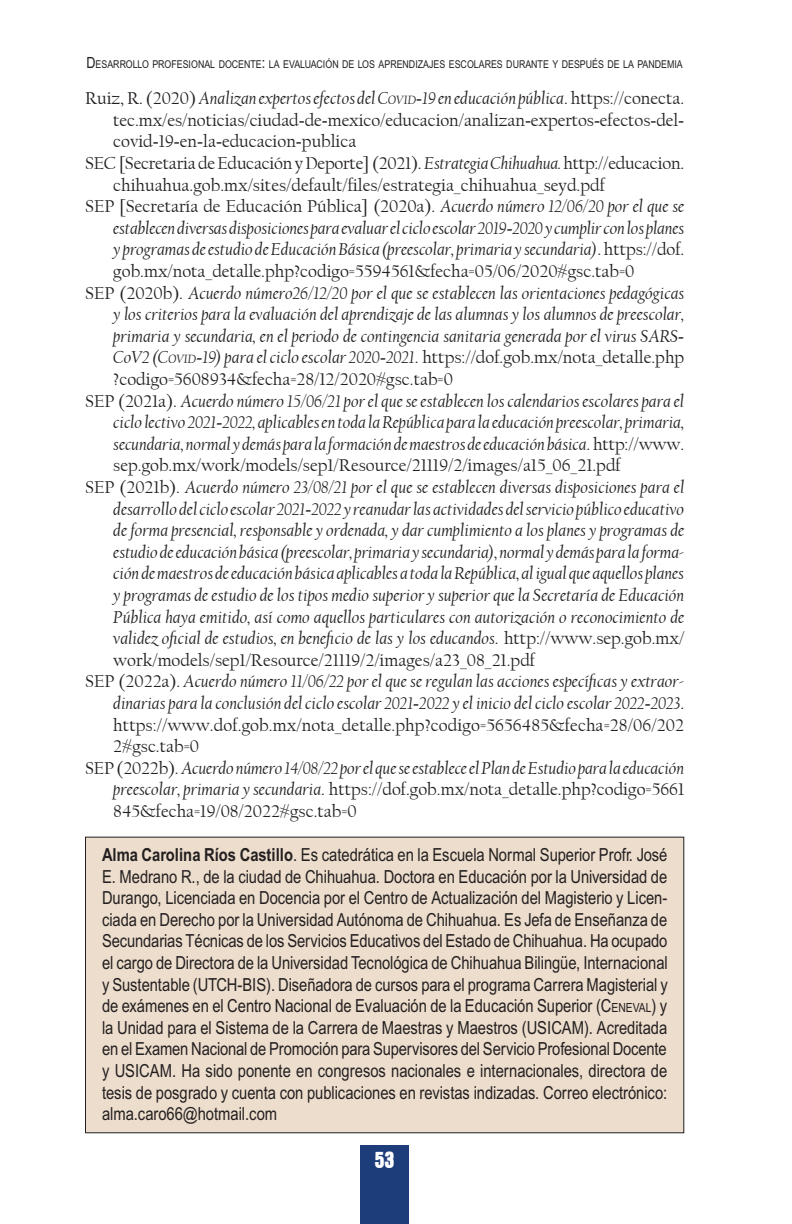
<style>
.page{position:relative;width:792px;height:1224px;background:#fff}
.page>*{position:absolute;margin:0;border:0;box-sizing:border-box;transform-origin:0 0}
.t1{font:700 condensed 24px "Aurora BT";color:#fff}
.t2{font:italic 18px "Californian FB";color:#231f20}
.t3{font:18px/21.6px "Arial Narrow MT Std";color:#231f20;text-align:justify}
.t4{font:18px "Californian FB";color:#231f20}
.t5{font:10.8px "Arial Narrow MT Std";color:#231f20}
.s1{font-size:15.4px}
.s2{font-style:normal}
.s3{font-style:inherit}
.s4{font-size:12.6px}
.s5{font-family:"Times New Roman"}
.s6{font-style:italic}
.s7{font-style:italic;font-size:12.6px}
.s8{font-family:"Times New Roman";font-style:italic}
.s9{font-weight:700}
</style>
<div class="page">
<div style="left:360px;top:1146px;width:49px;height:78px;background:#1d3c7a"></div>
<div style="left:86px;top:837px;width:598px;height:296px;background:#ecddcc"></div>
<div style="left:85px;top:837px;width:599px;height:296px;border:1px solid #231f20"></div>
<p class="t5" style="left:87px;top:58px;width:598px"><span class="s1">D</span>ESARROLLO PROFESIONAL DOCENTE<span class="s1">:</span> LA EVALUACIÓN DE LOS APRENDIZAJES ESCOLARES DURANTE Y DESPUÉS DE LA PANDEMIA</p>
<p class="t2" style="left:85px;top:88px;width:601px"><span class="s2">Ruiz, R. (2020)</span> Analizan expertos efectos del <span class="s3">C</span><span class="s4">OVID</span><span class="s5">-</span>19 en educación pública<span class="s2">. https://conecta.</span></p>
<p class="t4" style="left:113px;top:110px;width:573px">tec.mx/es/noticias/ciudad<span class="s5">-</span>de<span class="s5">-</span>mexico/educacion/analizan<span class="s5">-</span>expertos<span class="s5">-</span>efectos<span class="s5">-</span>del<span class="s5">-</span></p>
<p class="t4" style="left:113px;top:131px;width:245px">covid<span class="s5">-</span>19<span class="s5">-</span>en<span class="s5">-</span>la<span class="s5">-</span>educacion<span class="s5">-</span>publica</p>
<p class="t4" style="left:85px;top:153px;width:601px">SEC [Secretaria de Educación y Deporte] (2021). <span class="s6">Estrategia Chihuahua.</span> http://educacion.</p>
<p class="t4" style="left:113px;top:175px;width:493px">chihuahua.gob.mx/sites/default/files/estrategia_chihuahua_seyd.pdf</p>
<p class="t4" style="left:85px;top:196px;width:601px">SEP [Secretaría de Educación Pública] (2020a). <span class="s6">Acuerdo número 12/06/20 por el que se</span></p>
<p class="t2" style="left:113px;top:218px;width:572px">establecen diversas disposiciones para evaluar el ciclo escolar 2019<span class="s5">-</span>2020y cumplir con los planes</p>
<p class="t2" style="left:113px;top:239px;width:573px">y programas de estudio de Educación Básica (preescolar, primaria y secundaria)<span class="s2">. https://dof.</span></p>
<p class="t4" style="left:113px;top:261px;width:523px">gob.mx/nota_detalle.php?codigo=5594561&amp;fecha=05/06/2020#gsc.tab=0</p>
<p class="t2" style="left:85px;top:283px;width:601px"><span class="s2">SEP (2020b).</span> Acuerdo número26/12/20 por el que se establecen las orientaciones pedagógicas</p>
<p class="t2" style="left:113px;top:304px;width:572px">y los criterios para la evaluación del aprendizaje de las alumnas y los alumnos de preescolar,</p>
<p class="t2" style="left:113px;top:326px;width:573px">primaria y secundaria, en el periodo de contingencia sanitaria generada por el virus SARS<span class="s5">-</span></p>
<p class="t4" style="left:113px;top:347px;width:573px"><span class="s6">CoV2 (</span><span class="s6">C</span><span class="s7">OVID</span><span class="s8">-</span><span class="s6">19) para el ciclo escolar 2020</span><span class="s8">-</span><span class="s6">2021</span>. https://dof.gob.mx/nota_detalle.php</p>
<p class="t4" style="left:113px;top:369px;width:341px">?codigo=5608934&amp;fecha=28/12/2020#gsc.tab=0</p>
<p class="t2" style="left:85px;top:391px;width:601px"><span class="s2">SEP (2021a).</span> Acuerdo número 15/06/21 por el que se establecen los calendarios escolares para el</p>
<p class="t2" style="left:113px;top:412px;width:572px">ciclo lectivo 2021<span class="s5">-</span>2022, aplicables en toda la República para la educación preescolar, primaria,</p>
<p class="t2" style="left:113px;top:434px;width:572px">secundaria, normal y demás para la formación de maestros de educación básica<span class="s2">. http://www.</span></p>
<p class="t4" style="left:113px;top:455px;width:509px">sep.gob.mx/work/models/sep1/Resource/21119/2/images/a15_06_21.pdf</p>
<p class="t2" style="left:85px;top:477px;width:601px"><span class="s2">SEP (2021b).</span> Acuerdo número 23/08/21 por el que se establecen diversas disposiciones para el</p>
<p class="t2" style="left:113px;top:499px;width:572px">desarrollo del ciclo escolar 2021<span class="s5">-</span>2022 y reanudar las actividades del servicio público educativo</p>
<p class="t2" style="left:113px;top:520px;width:572px">de forma presencial, responsable y ordenada, y dar cumplimiento a los planes y programas de</p>
<p class="t2" style="left:113px;top:542px;width:572px">estudio de educación básica (preescolar, primaria y secundaria), normal y demás para la forma-</p>
<p class="t2" style="left:113px;top:563px;width:572px">ción de maestros de educación básica aplicables a toda la República, al igual que aquellos planes</p>
<p class="t2" style="left:113px;top:585px;width:573px">y programas de estudio de los tipos medio superior y superior que la Secretaría de Educación</p>
<p class="t2" style="left:113px;top:607px;width:572px">Pública haya emitido, así como aquellos particulares con autorización o reconocimiento de</p>
<p class="t2" style="left:113px;top:628px;width:573px">validez oficial de estudios, en beneficio de las y los educandos<span class="s2">. http://www.sep.gob.mx/</span></p>
<p class="t4" style="left:113px;top:650px;width:423px">work/models/sep1/Resource/21119/2/images/a23_08_21.pdf</p>
<p class="t2" style="left:85px;top:671px;width:601px"><span class="s2">SEP (2022a).</span> Acuerdo número 11/06/22 por el que se regulan las acciones específicas y extraor-</p>
<p class="t2" style="left:113px;top:693px;width:573px">dinarias para la conclusión del ciclo escolar 2021<span class="s5">-</span>2022 y el inicio del ciclo escolar 2022<span class="s5">-</span>2023<span class="s2">.</span></p>
<p class="t4" style="left:113px;top:715px;width:572px">https://www.dof.gob.mx/nota_detalle.php?codigo=5656485&amp;fecha=28/06/202</p>
<p class="t4" style="left:113px;top:736px;width:87px">2#gsc.tab=0</p>
<p class="t2" style="left:85px;top:758px;width:601px"><span class="s2">SEP (2022b).</span> Acuerdo número 14/08/22 por el que se establece el Plan de Estudio para la educación</p>
<p class="t4" style="left:113px;top:779px;width:572px"><span class="s6">preescolar, primaria y secundaria</span>. https://dof.gob.mx/nota_detalle.php?codigo=5661</p>
<p class="t4" style="left:113px;top:801px;width:245px">845&amp;fecha=19/08/2022#gsc.tab=0</p>
<p class="t3" style="left:102px;top:844px;width:567px"><span class="s9">Alma Carolina Ríos Castillo</span>. Es catedrática en la Escuela Normal Superior Profr. José E. Medrano R., de la ciudad de Chihuahua. Doctora en Educación por la Universidad de Durango, Licenciada en Docencia por el Centro de Actualización del Magisterio y Licen&shy;ciada en Derecho por la Universidad Autónoma de Chihuahua. Es Jefa de Enseñanza de Secundarias Técnicas de los Servicios Educativos del Estado de Chihuahua. Ha ocupado el cargo de Directora de la Universidad Tecnológica de Chihuahua Bilingüe, Internacional y Sustentable (UTCH-BIS). Diseñadora de cursos para el programa Carrera Magisterial y de exámenes en el Centro Nacional de Evaluación de la Educación Superior (<span class="s3">C</span><span class="s4">ENEVAL</span>) y la Unidad para el Sistema de la Carrera de Maestras y Maestros (USICAM). Acreditada en el Examen Nacional de Promoción para Supervisores del Servicio Profesional Docente y USICAM. Ha sido ponente en congresos nacionales e internacionales, directora de tesis de posgrado y cuenta con publicaciones en revistas indizadas. Correo electrónico: alma.caro66@hotmail.com</p>
<h1 class="t1" style="left:374px;top:1146px;width:22px">53</h1>
</div>
